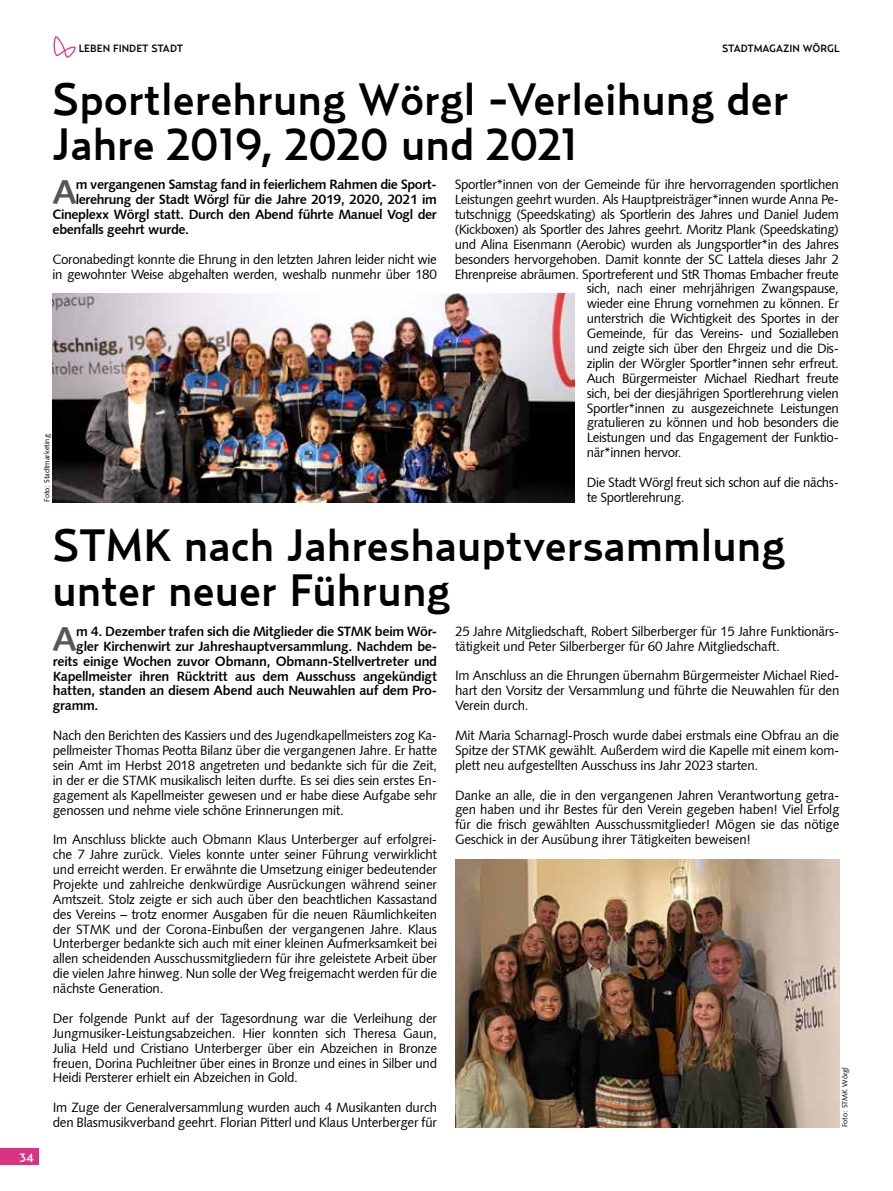
<style>
.page{position:relative;width:893px;height:1191px;background:#fff}
.page>*{position:absolute;margin:0;border:0;box-sizing:border-box;transform-origin:0 0}
.t1{font:500 45px/44.7px "Relay";color:#000}
.t2{font:34.65px "Humanist 531 BT Bold A";color:#575756}
.t3{font:13.5px/14.9px "Humanist 531 BT Roman A";letter-spacing:-.03em;color:#000;text-align:justify}
.t4{font:13.5px "Humanist 531 BT Bold A";letter-spacing:-.02em;color:#000}
.t5{font:500 12px "Relay";color:#fff}
.t6{font:500 10.5px "Relay";color:#000}
.t7{font:7.5px "Humanist 531 BT Roman A";color:#000}
</style>
<div class="page">
<div style="left:0;top:1148px;width:38px;height:17px;background:#d93382"></div>
<svg style="left:54px;top:36px;width:22px;height:22px"></svg>
<hr style="left:892px;top:0;width:1px;height:159px;background:#ec6408">
<img style="left:52px;top:293px;width:522px;height:209px">
<img style="left:455px;top:859px;width:384px;height:268px">
<p class="t6" style="left:79px;top:42px;width:106px">LEBEN FINDET STADT</p>
<p class="t6" style="left:722px;top:42px;width:119px">STADTMAGAZIN WÖRGL</p>
<p class="t5" style="left:20px;top:1150px;width:16px">34</p>
<h1 class="t1" style="left:52px;top:76px;width:738px">Sportlerehrung Wörgl -Verleihung der<br>Jahre 2019, 2020 und 2021</h1>
<h2 class="t2" style="left:52px;top:171px;width:26px">A</h2>
<p class="t4" style="left:76px;top:176px;width:362px">m vergangenen Samstag fand in feierlichem Rahmen die Sport-</p>
<p class="t4" style="left:76px;top:191px;width:363px">lerehrung der Stadt Wörgl für die Jahre 2019, 2020, 2021 im</p>
<p class="t4" style="left:53px;top:206px;width:386px">Cineplexx Wörgl statt. Durch den Abend führte Manuel Vogl der</p>
<p class="t4" style="left:53px;top:221px;width:138px">ebenfalls geehrt wurde.</p>
<p class="t3" style="left:53px;top:251px;width:386px">Coronabedingt konnte die Ehrung in den letzten Jahren leider nicht wie in gewohnter Weise abgehalten werden, weshalb nunmehr über 180</p>
<p class="t7" style="left:42px;top:502px;width:69px;rotate:-90deg">Foto: Stadtmarketing</p>
<p class="t3" style="left:455px;top:177px;width:386px">Sportler*innen von der Gemeinde für ihre hervorragenden sportlichen</p>
<p class="t3" style="left:455px;top:192px;width:386px">Leistungen geehrt wurden. Als Hauptpreisträger*innen wurde Anna Pe-</p>
<p class="t3" style="left:455px;top:207px;width:386px">tutschnigg (Speedskating) als Sportlerin des Jahres und Daniel Judem</p>
<p class="t3" style="left:455px;top:221px;width:386px">(Kickboxen) als Sportler des Jahres geehrt. Moritz Plank (Speedskating)</p>
<p class="t3" style="left:455px;top:236px;width:386px">und Alina Eisenmann (Aerobic) wurden als Jungsportler*in des Jahres</p>
<p class="t3" style="left:455px;top:251px;width:386px">besonders hervorgehoben. Damit konnte der SC Lattela dieses Jahr 2</p>
<p class="t3" style="left:455px;top:266px;width:386px">Ehrenpreise abräumen. Sportreferent und StR Thomas Embacher freute</p>
<p class="t3" style="left:587px;top:281px;width:254px">sich, nach einer mehrjährigen Zwangspause,</p>
<p class="t3" style="left:587px;top:296px;width:254px">wieder eine Ehrung vornehmen zu können. Er</p>
<p class="t3" style="left:587px;top:311px;width:254px">unterstrich die Wichtigkeit des Sportes in der</p>
<p class="t3" style="left:587px;top:326px;width:254px">Gemeinde, für das Vereins- und Sozialleben</p>
<p class="t3" style="left:587px;top:340px;width:254px">und zeigte sich über den Ehrgeiz und die Dis-</p>
<p class="t3" style="left:587px;top:355px;width:254px">ziplin der Wörgler Sportler*innen sehr erfreut.</p>
<p class="t3" style="left:587px;top:370px;width:254px">Auch Bürgermeister Michael Riedhart freute</p>
<p class="t3" style="left:587px;top:385px;width:254px">sich, bei der diesjährigen Sportlerehrung vielen</p>
<p class="t3" style="left:587px;top:400px;width:254px">Sportler*innen zu ausgezeichnete Leistungen</p>
<p class="t3" style="left:587px;top:415px;width:254px">gratulieren zu können und hob besonders die</p>
<p class="t3" style="left:587px;top:430px;width:254px">Leistungen und das Engagement der Funktio-</p>
<p class="t3" style="left:587px;top:445px;width:96px">när*innen hervor.</p>
<p class="t3" style="left:587px;top:474px;width:254px">Die Stadt Wörgl freut sich schon auf die nächs&shy;te Sportlerehrung.</p>
<h1 class="t1" style="left:52px;top:522px;width:734px">STMK nach Jahreshauptversammlung unter neuer Führung</h1>
<h2 class="t2" style="left:52px;top:617px;width:26px">A</h2>
<p class="t4" style="left:76px;top:623px;width:362px">m 4. Dezember trafen sich die Mitglieder die STMK beim Wör-</p>
<p class="t4" style="left:76px;top:638px;width:362px">gler Kirchenwirt zur Jahreshauptversammlung. Nachdem be-</p>
<p class="t4" style="left:53px;top:652px;width:386px">reits einige Wochen zuvor Obmann, Obmann-Stellvertreter und</p>
<p class="t4" style="left:53px;top:667px;width:386px">Kapellmeister ihren Rücktritt aus dem Ausschuss angekündigt</p>
<p class="t4" style="left:53px;top:682px;width:386px">hatten, standen an diesem Abend auch Neuwahlen auf dem Pro-</p>
<p class="t4" style="left:53px;top:697px;width:47px">gramm.</p>
<p class="t3" style="left:53px;top:727px;width:386px">Nach den Berichten des Kassiers und des Jugendkapellmeisters zog Ka&shy;pellmeister Thomas Peotta Bilanz über die vergangenen Jahre. Er hatte sein Amt im Herbst 2018 angetreten und bedankte sich für die Zeit, in der er die STMK musikalisch leiten durfte. Es sei dies sein erstes En&shy;gagement als Kapellmeister gewesen und er habe diese Aufgabe sehr genossen und nehme viele schöne Erinnerungen mit.</p>
<p class="t3" style="left:53px;top:832px;width:386px">Im Anschluss blickte auch Obmann Klaus Unterberger auf erfolgrei&shy;che 7 Jahre zurück. Vieles konnte unter seiner Führung verwirklicht und erreicht werden. Er erwähnte die Umsetzung einiger bedeutender Projekte und zahlreiche denkwürdige Ausrückungen während seiner Amtszeit. Stolz zeigte er sich auch über den beachtlichen Kassastand des Vereins – trotz enormer Ausgaben für die neuen Räumlichkeiten der STMK und der Corona-Einbußen der vergangenen Jahre. Klaus Unterberger bedankte sich auch mit einer kleinen Aufmerksamkeit bei allen scheidenden Ausschussmitgliedern für ihre geleistete Arbeit über die vielen Jahre hinweg. Nun solle der Weg freigemacht werden für die nächste Generation.</p>
<p class="t3" style="left:53px;top:1010px;width:386px">Der folgende Punkt auf der Tagesordnung war die Verleihung der Jungmusiker-Leistungsabzeichen. Hier konnten sich Theresa Gaun, Julia Held und Cristiano Unterberger über ein Abzeichen in Bronze freuen, Dorina Puchleitner über eines in Bronze und eines in Silber und Heidi Persterer erhielt ein Abzeichen in Gold.</p>
<p class="t3" style="left:53px;top:1099px;width:386px">Im Zuge der Generalversammlung wurden auch 4 Musikanten durch den Blasmusikverband geehrt. Florian Pitterl und Klaus Unterberger für</p>
<p class="t3" style="left:455px;top:623px;width:386px">25 Jahre Mitgliedschaft, Robert Silberberger für 15 Jahre Funktionärs&shy;tätigkeit und Peter Silberberger für 60 Jahre Mitgliedschaft.</p>
<p class="t3" style="left:455px;top:668px;width:386px">Im Anschluss an die Ehrungen übernahm Bürgermeister Michael Ried&shy;hart den Vorsitz der Versammlung und führte die Neuwahlen für den Verein durch.</p>
<p class="t3" style="left:455px;top:727px;width:386px">Mit Maria Scharnagl-Prosch wurde dabei erstmals eine Obfrau an die Spitze der STMK gewählt. Außerdem wird die Kapelle mit einem kom&shy;plett neu aufgestellten Ausschuss ins Jahr 2023 starten.</p>
<p class="t3" style="left:455px;top:787px;width:386px">Danke an alle, die in den vergangenen Jahren Verantwortung getra&shy;gen haben und ihr Bestes für den Verein gegeben haben! Viel Erfolg für die frisch gewählten Ausschussmitglieder! Mögen sie das nötige Geschick in der Ausübung ihrer Tätigkeiten beweisen!</p>
<p class="t7" style="left:840px;top:1127px;width:62px;rotate:-90deg">Foto: STMK Wörgl</p>
</div>
